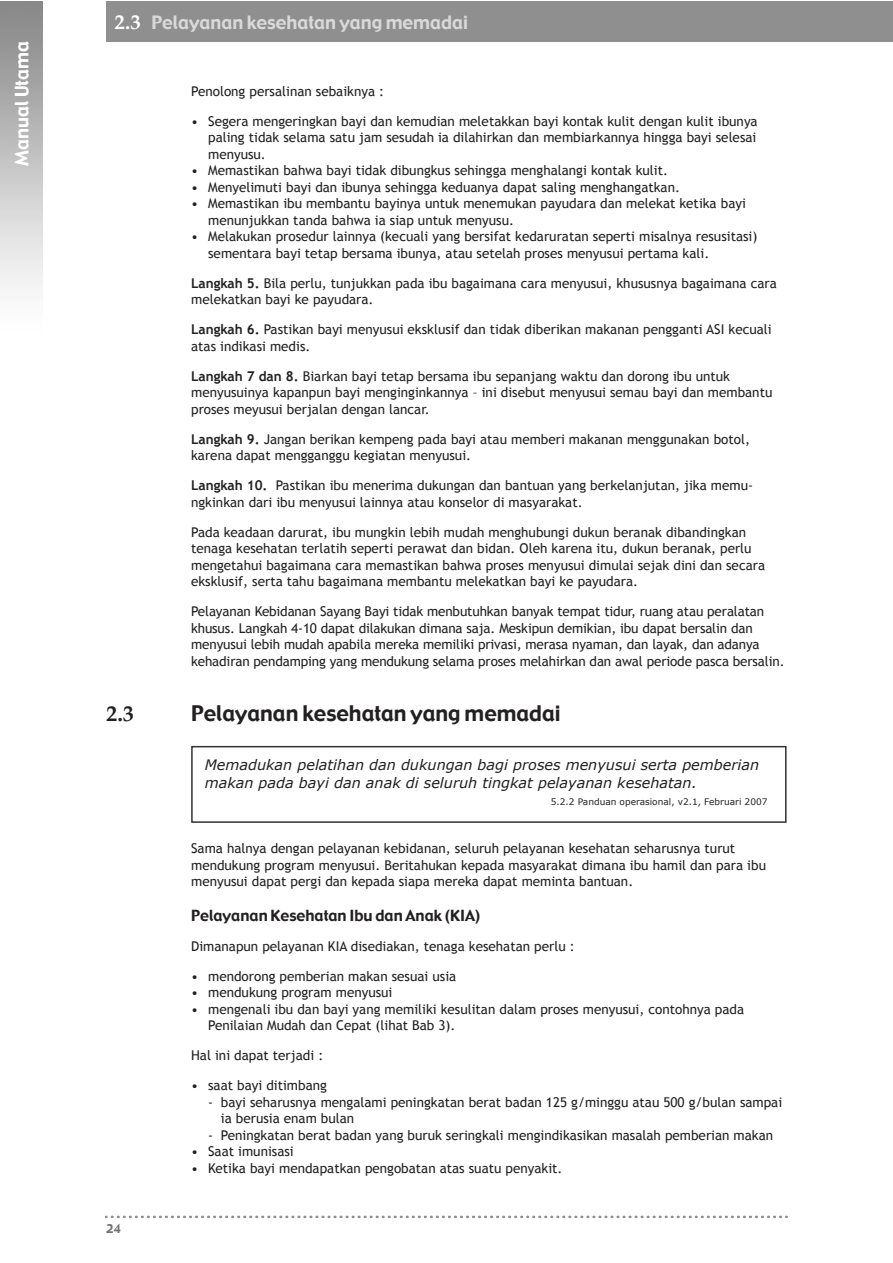
<style>
.page{position:relative;width:893px;height:1263px;background:#fff}
.page>*{position:absolute;margin:0;border:0;box-sizing:border-box;transform-origin:0 0}
.t1{font:700 22.5px "Palatino";color:#232021}
.t2{font:21px "Gadget";color:#232021}
.t3{font:18px "Gadget";color:#dad9da}
.t4{font:18px "Gadget";color:#fff}
.t5{font:15px "Gadget";color:#232021}
.t6{font:italic 14.4px/18px "Verdana";color:#232021}
.t7{font:13.5px/16.5px "Trebuchet MS";color:#232021}
.t8{font:12px "Gadget";color:#727071}
.t9{font:9px "Verdana";color:#232021}
.s1{font-family:"Palatino";font-weight:700;font-size:21px;color:#fff}
.s2{font-weight:700}
</style>
<div class="page">
<div style="left:106px;top:1px;width:787px;height:40px;background:#908f90"></div>
<svg style="left:105px;top:1215px;width:683px;height:3px"></svg>
<div style="left:191px;top:746px;width:595px;height:77px;border:2px solid #343134"></div>
<h3 class="t4" style="left:10px;top:166px;width:126px;rotate:-90deg">Manual Utama</h3>
<h3 class="t3" style="left:115px;top:11px;width:355px"><span class="s1">2.3</span> Pelayanan kesehatan yang memadai</h3>
<p class="t7" style="left:191px;top:83px;width:194px">Penolong persalinan sebaiknya :</p>
<p class="t7" style="left:208px;top:113px;width:551px;text-align:justify;text-indent:-17px">• Segera mengeringkan bayi dan kemudian meletakkan bayi kontak kulit dengan kulit ibunya paling tidak selama satu jam sesudah ia dilahirkan dan membiarkannya hingga bayi selesai menyusu.</p>
<p class="t7" style="left:191px;top:162px;width:478px">• Memastikan bahwa bayi tidak dibungkus sehingga menghalangi kontak kulit.</p>
<p class="t7" style="left:191px;top:179px;width:490px">• Menyelimuti bayi dan ibunya sehingga keduanya dapat saling menghangatkan.</p>
<p class="t7" style="left:208px;top:195px;width:539px;text-indent:-17px">• Memastikan ibu membantu bayinya untuk menemukan payudara dan melekat ketika bayi menunjukkan tanda bahwa ia siap untuk menyusu.</p>
<p class="t7" style="left:208px;top:228px;width:551px;text-indent:-17px">• Melakukan prosedur lainnya (kecuali yang bersifat kedaruratan seperti misalnya resusitasi) sementara bayi tetap bersama ibunya, atau setelah proses menyusui pertama kali.</p>
<p class="t7" style="left:191px;top:275px;width:587px"><span class="s2">Langkah 5.</span> Bila perlu, tunjukkan pada ibu bagaimana cara menyusui, khususnya bagaimana cara melekatkan bayi ke payudara.</p>
<p class="t7" style="left:191px;top:321px;width:582px"><span class="s2">Langkah 6.</span> Pastikan bayi menyusui eksklusif dan tidak diberikan makanan pengganti ASI kecuali atas indikasi medis.</p>
<p class="t7" style="left:191px;top:368px;width:583px"><span class="s2">Langkah 7 dan 8.</span> Biarkan bayi tetap bersama ibu sepanjang waktu dan dorong ibu untuk menyusuinya kapanpun bayi menginginkannya – ini disebut menyusui semau bayi dan membantu proses meyusui berjalan dengan lancar.</p>
<p class="t7" style="left:191px;top:431px;width:560px"><span class="s2">Langkah 9.</span> Jangan berikan kempeng pada bayi atau memberi makanan menggunakan botol, karena dapat mengganggu kegiatan menyusui.</p>
<p class="t7" style="left:191px;top:477px;width:563px"><span class="s2">Langkah 10.</span> Pastikan ibu menerima dukungan dan bantuan yang berkelanjutan, jika memu&shy;ngkinkan dari ibu menyusui lainnya atau konselor di masyarakat.</p>
<p class="t7" style="left:191px;top:524px;width:575px">Pada keadaan darurat, ibu mungkin lebih mudah menghubungi dukun beranak dibandingkan tenaga kesehatan terlatih seperti perawat dan bidan. Oleh karena itu, dukun beranak, perlu mengetahui bagaimana cara memastikan bahwa proses menyusui dimulai sejak dini dan secara eksklusif, serta tahu bagaimana membantu melekatkan bayi ke payudara.</p>
<p class="t7" style="left:191px;top:603px;width:595px">Pelayanan Kebidanan Sayang Bayi tidak menbutuhkan banyak tempat tidur, ruang atau peralatan khusus. Langkah 4-10 dapat dilakukan dimana saja. Meskipun demikian, ibu dapat bersalin dan menyusui lebih mudah apabila mereka memiliki privasi, merasa nyaman, dan layak, dan adanya kehadiran pendamping yang mendukung selama proses melahirkan dan awal periode pasca bersalin.</p>
<h1 class="t1" style="left:106px;top:703px;width:30px">2.3</h1>
<h2 class="t2" style="left:191px;top:700px;width:371px">Pelayanan kesehatan yang memadai</h2>
<p class="t6" style="left:205px;top:756px;width:556px">Memadukan pelatihan dan dukungan bagi proses menyusui serta pemberian makan pada bayi dan anak di seluruh tingkat pelayanan kesehatan.</p>
<p class="t9" style="left:551px;top:796px;width:218px">5.2.2 Panduan operasional, v2.1, Februari 2007</p>
<p class="t8" style="left:106px;top:1221px;width:16px">24</p>
<p class="t7" style="left:191px;top:840px;width:576px">Sama halnya dengan pelayanan kebidanan, seluruh pelayanan kesehatan seharusnya turut mendukung program menyusui. Beritahukan kepada masyarakat dimana ibu hamil dan para ibu menyusui dapat pergi dan kepada siapa mereka dapat meminta bantuan.</p>
<p class="t5" style="left:191px;top:906px;width:291px">Pelayanan Kesehatan Ibu dan Anak (KIA)</p>
<p class="t7" style="left:191px;top:938px;width:385px">Dimanapun pelayanan KIA disediakan, tenaga kesehatan perlu :</p>
<p class="t7" style="left:191px;top:968px;width:267px">• mendorong pemberian makan sesuai usia</p>
<p class="t7" style="left:191px;top:984px;width:203px">• mendukung program menyusui</p>
<p class="t7" style="left:208px;top:1001px;width:537px;text-indent:-17px">• mengenali ibu dan bayi yang memiliki kesulitan dalam proses menyusui, contohnya pada<br>Penilaian Mudah dan Cepat (lihat Bab 3).</p>
<p class="t7" style="left:191px;top:1047px;width:134px">Hal ini dapat terjadi :</p>
<p class="t7" style="left:191px;top:1077px;width:137px">• saat bayi ditimbang</p>
<p class="t7" style="left:221px;top:1094px;width:563px;text-indent:-13px">- bayi seharusnya mengalami peningkatan berat badan 125 g/minggu atau 500 g/bulan sampai ia berusia enam bulan</p>
<p class="t7" style="left:208px;top:1127px;width:566px">- Peningkatan berat badan yang buruk seringkali mengindikasikan masalah pemberian makan</p>
<p class="t7" style="left:191px;top:1143px;width:104px">• Saat imunisasi</p>
<p class="t7" style="left:191px;top:1160px;width:373px">• Ketika bayi mendapatkan pengobatan atas suatu penyakit.</p>
</div>
